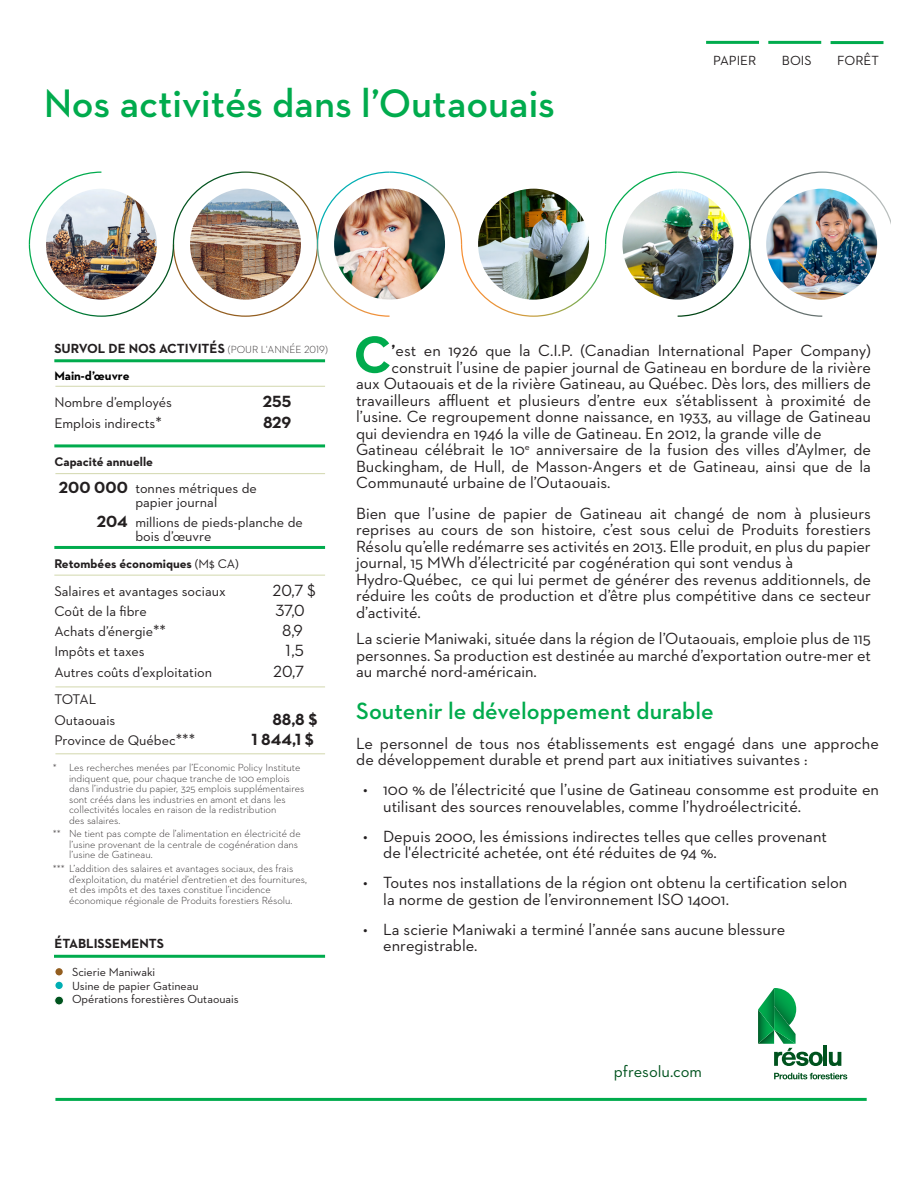
<style>
.page{position:relative;width:918px;height:1188px;background:#fff}
.page>*{position:absolute;margin:0;border:0;box-sizing:border-box;transform-origin:0 0}
.t1{font:700 53.25px "Neutraface 2 Text";color:#00ab4d}
.Titre_21_pt{font:600 40.5px "Neutraface 2 Text";color:#00ab4d}
.t2{font:600 24px "Neutraface 2 Text";color:#00ab4d}
.t3{font:16.5px/16.5px "Neutraface 2 Text";color:#231f20}
.t4{font:700 16.5px "Neutraface 2 Text";color:#231f20}
.t5{font:16.5px "Neutraface 2 Text";color:#00531e}
.Titre_Bold_9_pt{font:14.25px/13.5px "Neutraface 2 Text";color:#231f20}
.Titre_Bold_9_pt-2{font:700 13.5px "Neutraface 2 Text";color:#231f20}
.Titre_Book_9_pt{font:13.5px "Neutraface 2 Text";color:#231f20}
.Titre_Book_9_pt-2{font:700 12.75px "Neutraface 2 Text";color:#231f20}
.Titre_Bold_9_pt-3{font:700 12.75px "Neutraface 2 Text";color:#231f20}
.Titre_Book_9_pt-3{font:700 12.75px "Neutraface 2 Text";color:#000}
.List_des_operations{font:12px/13.5px "Neutraface 2 Text";color:#231f20}
.Note{font:300 10.5px/10.5px "Neutraface 2 Text";color:#231f20}
.s1{font-weight:300;font-size:10.5px}
.s2{font-size:16.5px}
.s3{font-weight:700;font-size:16.5px}
.s4{font-weight:400}
.s5{font-weight:700}
</style>
<div class="page">
<hr style="left:54px;top:955px;width:271px;height:3px;background:#00ab4d">
<hr style="left:831px;top:41px;width:52px;height:3px;background:#00ab4d">
<hr style="left:55px;top:386px;width:270px;height:1px;background:#d7dcb6">
<hr style="left:54px;top:359px;width:271px;height:3px;background:#00ab4d">
<hr style="left:55px;top:473px;width:270px;height:1px;background:#d7dcb6">
<hr style="left:54px;top:444px;width:271px;height:3px;background:#00ab4d">
<hr style="left:55px;top:686px;width:270px;height:1px;background:#d7dcb6">
<hr style="left:55px;top:753px;width:270px;height:1px;background:#d7dcb6">
<hr style="left:54px;top:546px;width:271px;height:3px;background:#00ab4d">
<hr style="left:54px;top:575px;width:271px;height:1px;background:#d7dcb6">
<svg style="left:774px;top:1073px;width:73px;height:6px"></svg>
<hr style="left:823px;top:1046px;width:4px;height:20px;background:#00531e">
<svg style="left:829px;top:1052px;width:12px;height:14px"></svg>
<svg style="left:758px;top:988px;width:65px;height:78px"></svg>
<hr style="left:55px;top:1098px;width:812px;height:3px;background:#00ab4d">
<hr style="left:768px;top:41px;width:53px;height:3px;background:#00ab4d">
<hr style="left:706px;top:41px;width:53px;height:3px;background:#00ab4d">
<div style="left:55px;top:967px;width:8px;height:9px;background:#935e20;border-radius:50%"></div>
<div style="left:54px;top:967px;width:10px;height:10px;border:2px solid #fff;border-radius:50%"></div>
<div style="left:55px;top:981px;width:8px;height:9px;background:#00aeb3;border-radius:50%"></div>
<div style="left:54px;top:980px;width:10px;height:11px;border:2px solid #fff;border-radius:50%"></div>
<div style="left:55px;top:996px;width:8px;height:9px;background:#00531e;border-radius:50%"></div>
<div style="left:54px;top:996px;width:10px;height:9px;border:1px solid #fff;border-radius:50%"></div>
<img style="left:28px;top:171px;width:863px;height:146px">
<img style="left:46px;top:189px;width:111px;height:111px;border-radius:55px">
<img style="left:190px;top:189px;width:111px;height:111px;border-radius:55px">
<img style="left:478px;top:189px;width:111px;height:111px;border-radius:55px">
<p class="Titre_21_pt" style="left:44px;top:78px;width:513px">Nos activités dans l’Outaouais</p>
<p class="Titre_Book_9_pt" style="left:713px;top:52px;width:45px">PAPIER</p>
<p class="Titre_Book_9_pt" style="left:782px;top:52px;width:31px">BOIS</p>
<p class="Titre_Book_9_pt" style="left:837px;top:52px;width:43px">FORÊT</p>
<p class="Titre_Bold_9_pt-2" style="left:54px;top:340px;width:275px">SURVOL DE NOS ACTIVITÉS <span class="s1">(POUR L'ANNÉE 2019)</span></p>
<p class="Titre_Book_9_pt-3" style="left:54px;top:368px;width:77px">Main-d’œuvre</p>
<p class="Titre_Bold_9_pt" style="left:54px;top:396px;width:119px">Nombre d’employés</p>
<p class="t4" style="left:263px;top:391px;width:30px">255</p>
<p class="Titre_Bold_9_pt" style="left:54px;top:416px;width:109px">Emplois indirects<span class="s2">*</span></p>
<p class="t4" style="left:263px;top:411px;width:30px">829</p>
<p class="Titre_Bold_9_pt-3" style="left:54px;top:454px;width:100px">Capacité annuelle</p>
<p class="Titre_Bold_9_pt" style="left:135px;top:482px;width:123px;text-indent:-76px"><span class="s3">200 000</span> tonnes métriques de papier journal</p>
<p class="Titre_Bold_9_pt" style="left:135px;top:515px;width:169px;text-indent:-39px"><span class="s3">204</span> millions de pieds-planche de bois d’œuvre</p>
<p class="Titre_Book_9_pt-2" style="left:54px;top:555px;width:186px">Retombées économiques <span class="s4">(M$ CA)</span></p>
<p class="Titre_Bold_9_pt" style="left:54px;top:584px;width:173px">Salaires et avantages sociaux</p>
<p class="t3" style="left:273px;top:582px;width:45px">20,7 $</p>
<p class="Titre_Bold_9_pt" style="left:54px;top:604px;width:94px">Coût de la fibre</p>
<p class="t3" style="left:275px;top:602px;width:31px">37,0</p>
<p class="Titre_Bold_9_pt" style="left:54px;top:624px;width:113px">Achats d’énergie<span class="s2">**</span></p>
<p class="t3" style="left:282px;top:622px;width:22px">8,9</p>
<p class="Titre_Bold_9_pt" style="left:54px;top:645px;width:92px">Impôts et taxes</p>
<p class="t3" style="left:285px;top:642px;width:20px">1,5</p>
<p class="Titre_Bold_9_pt" style="left:54px;top:666px;width:159px">Autres coûts d’exploitation</p>
<p class="t3" style="left:273px;top:663px;width:32px">20,7</p>
<p class="Titre_Bold_9_pt" style="left:54px;top:693px;width:43px">TOTAL</p>
<p class="Titre_Bold_9_pt" style="left:54px;top:713px;width:62px">Outaouais</p>
<p class="t4" style="left:272px;top:708px;width:47px">88,8 $</p>
<p class="Titre_Bold_9_pt" style="left:54px;top:733px;width:142px">Province de Québec<span class="s2">***</span></p>
<p class="t4" style="left:252px;top:729px;width:64px">1 844,1 $</p>
<p class="Note" style="left:69px;top:762px;width:237px;text-indent:-16px">* Les recherches menées par l’Economic Policy Institute indiquent que, pour chaque tranche de 100 emplois dans l’industrie du papier, 325 emplois supplémentaires sont créés dans les industries en amont et dans les collectivités locales en raison de la redistribution<br>des salaires.</p>
<p class="Note" style="left:69px;top:829px;width:233px;text-indent:-16px">** Ne tient pas compte de l’alimentation en électricité de l’usine provenant de la centrale de cogénération dans l’usine de Gatineau.</p>
<p class="Note" style="left:69px;top:863px;width:239px;text-indent:-16px">*** L’addition des salaires et avantages sociaux, des frais d’exploitation, du matériel d’entretien et des fournitures, et des impôts et des taxes constitue l’incidence économique régionale de Produits forestiers Résolu.</p>
<p class="Titre_Bold_9_pt-2" style="left:54px;top:935px;width:111px">ÉTABLISSEMENTS</p>
<p class="List_des_operations" style="left:72px;top:965px;width:128px">Scierie Maniwaki<br>Usine de papier Gatineau</p>
<p class="List_des_operations" style="left:72px;top:992px;width:168px">Opérations forestières Outaouais</p>
<p class="t1" style="left:353px;top:320px;width:40px">C</p>
<p class="t3" style="left:392px;top:342px;width:481px"><span class="s5">’</span>est en 1926 que la C.I.P. (Canadian International Paper Company)</p>
<p class="t3" style="left:392px;top:359px;width:481px">construit l’usine de papier journal de Gatineau en bordure de la rivière</p>
<p class="t3" style="left:356px;top:375px;width:516px">aux Outaouais et de la rivière Gatineau, au Québec. Dès lors, des milliers de</p>
<p class="t3" style="left:356px;top:392px;width:516px">travailleurs affluent et plusieurs d’entre eux s’établissent à proximité de</p>
<p class="t3" style="left:356px;top:408px;width:516px">l’usine. Ce regroupement donne naissance, en 1933, au village de Gatineau</p>
<p class="t3" style="left:356px;top:425px;width:467px">qui deviendra en 1946 la ville de Gatineau. En 2012, la grande ville de</p>
<p class="t3" style="left:356px;top:441px;width:516px">Gatineau célébrait le 10<sup>e</sup> anniversaire de la fusion des villes d’Aylmer, de</p>
<p class="t3" style="left:356px;top:458px;width:516px">Buckingham, de Hull, de Masson-Angers et de Gatineau, ainsi que de la</p>
<p class="t3" style="left:356px;top:474px;width:256px">Communauté urbaine de l’Outaouais.</p>
<p class="t3" style="left:356px;top:505px;width:516px">Bien que l’usine de papier de Gatineau ait changé de nom à plusieurs reprises au cours de son histoire, c’est sous celui de Produits forestiers Résolu qu’elle redémarre ses activités en 2013. Elle produit, en plus du papier journal, 15 MWh d’électricité par cogénération qui sont vendus à Hydro-Québec, ce qui lui permet de générer des revenus additionnels, de réduire les coûts de production et d’être plus compétitive dans ce secteur d’activité.</p>
<p class="t3" style="left:356px;top:630px;width:516px;text-align:justify">La scierie Maniwaki, située dans la région de l’Outaouais, emploie plus de 115 personnes. Sa production est destinée au marché d’exportation outre-mer et au marché nord-américain.</p>
<p class="t2" style="left:356px;top:695px;width:359px">Soutenir le développement durable</p>
<p class="t3" style="left:356px;top:735px;width:524px">Le personnel de tous nos établissements est engagé dans une approche de développement durable et prend part aux initiatives suivantes :</p>
<p class="t3" style="left:383px;top:781px;width:497px;text-indent:-20px">• 100 % de l’électricité que l’usine de Gatineau consomme est produite en utilisant des sources renouvelables, comme l’hydroélectricité.</p>
<p class="t3" style="left:383px;top:828px;width:445px;text-indent:-20px">• Depuis 2000, les émissions indirectes telles que celles provenant de l'électricité achetée, ont été réduites de 94 %.</p>
<p class="t3" style="left:383px;top:874px;width:466px;text-indent:-20px">• Toutes nos installations de la région ont obtenu la certification selon la norme de gestion de l’environnement ISO 14001.</p>
<p class="t3" style="left:383px;top:921px;width:404px;text-indent:-20px">• La scierie Maniwaki a terminé l’année sans aucune blessure enregistrable.</p>
<p class="t5" style="left:614px;top:1061px;width:90px">pfresolu.com</p>
</div>
